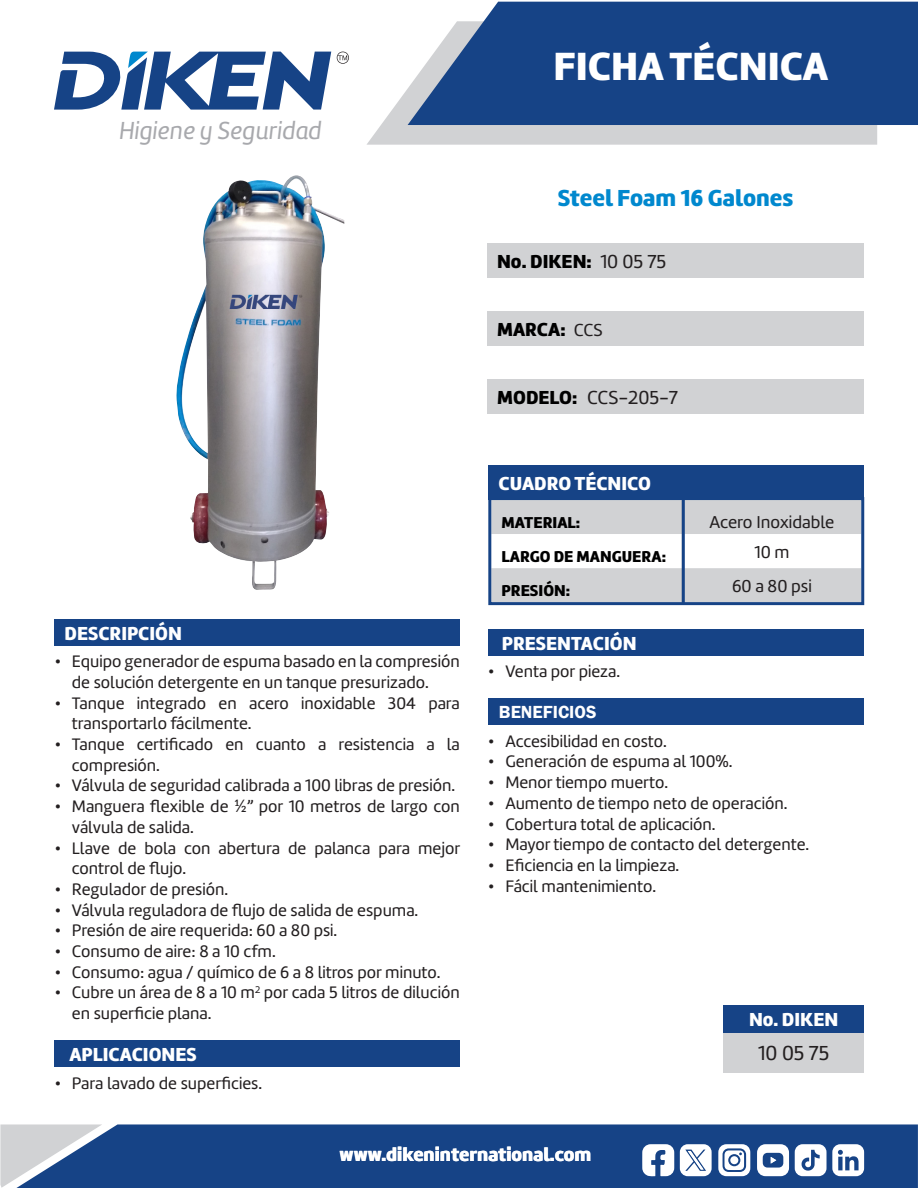
<style>
.page{position:relative;width:918px;height:1188px;background:#fff}
.page>*{position:absolute;margin:0;border:0;box-sizing:border-box;transform-origin:0 0}
.t1{font:40.8px "Amelia Basic Black";color:#fff}
.t2{font:25.5px "Amelia Basic Italic";color:#a8a9ad}
.t3{font:24px "Amelia Basic Black";color:#0088ce}
.t4{font:21px "Amelia Basic";color:#231f20}
.t5{font:19.5px "Amelia Basic Black";color:#fff}
.t6{font:19.5px "Amelia Basic Black";color:#000}
.t7{font:19.5px "Amelia Basic";color:#231f20}
.t8{font:600 18px "Franklin Gothic";color:#fff}
.t9{font:17.85px "Amelia Basic";color:#231f20}
.t10{font:17.25px/20.7px "Amelia Basic";color:#231f20}
.t11{font:16.35px "Amelia Basic Black";color:#000}
.s1{font-family:"Lato"}
.s2{font-family:"Amelia Basic";color:#231f20}
.s3{font-family:"Amelia Basic";font-size:18px;color:#231f20}
.s4{font-family:"Amelia Basic Black";color:#000}
</style>
<div class="page">
<div style="left:102px;top:1124px;width:816px;height:64px;background:#164386"></div>
<svg style="left:0;top:1124px;width:102px;height:64px;background:#95a6be"></svg>
<svg style="left:367px;top:88px;width:510px;height:57px;background:#d5d6d8"></svg>
<svg style="left:408px;top:2px;width:510px;height:123px;background:#2b5490"></svg>
<svg style="left:54px;top:51px;width:277px;height:59px"></svg>
<svg style="left:337px;top:52px;width:12px;height:12px"></svg>
<svg style="left:680px;top:1144px;width:32px;height:32px"></svg>
<svg style="left:642px;top:1144px;width:32px;height:32px"></svg>
<svg style="left:718px;top:1144px;width:32px;height:32px"></svg>
<div style="left:730px;top:1156px;width:8px;height:8px;background:#fff;border-radius:50%"></div>
<svg style="left:757px;top:1144px;width:32px;height:32px"></svg>
<svg style="left:795px;top:1144px;width:69px;height:32px"></svg>
<div style="left:489px;top:466px;width:375px;height:34px;background:#164386"></div>
<div style="left:487px;top:244px;width:377px;height:34px;background:#d1d2d4"></div>
<div style="left:487px;top:312px;width:377px;height:34px;background:#d1d2d4"></div>
<div style="left:487px;top:379px;width:377px;height:34px;background:#d1d2d4"></div>
<div style="left:55px;top:619px;width:405px;height:27px;background:#164386"></div>
<div style="left:55px;top:1040px;width:405px;height:27px;background:#164386"></div>
<div style="left:488px;top:629px;width:376px;height:27px;background:#164386"></div>
<div style="left:488px;top:699px;width:376px;height:26px;background:#164386"></div>
<div style="left:724px;top:1005px;width:140px;height:28px;background:#164386"></div>
<div style="left:724px;top:1033px;width:140px;height:39px;background:#d1d2d4"></div>
<svg style="left:492px;top:501px;width:368px;height:100px"></svg>
<div style="left:488px;top:497px;width:376px;height:108px;border:3px solid #164386"></div>
<hr style="left:682px;top:499px;width:3px;height:105px;background:#164386">
<img style="left:176px;top:175px;width:168px;height:415px">
<h2 class="t2" style="left:119px;top:116px;width:204px">Higiene y Seguridad</h2>
<p class="t5" style="left:65px;top:621px;width:119px">DESCRIPCIÓN</p>
<p class="t10" style="left:72px;top:651px;width:390px;text-indent:-17px">• Equipo generador de espuma basado en la compresión de solución detergente en un tanque presurizado.</p>
<p class="t10" style="left:72px;top:693px;width:389px;text-indent:-17px">• Tanque integrado en acero inoxidable 304 para transportarlo fácilmente.</p>
<p class="t10" style="left:72px;top:734px;width:389px;text-indent:-17px">• Tanque certificado en cuanto a resistencia a la compresión.</p>
<p class="t10" style="left:55px;top:775px;width:402px">• Válvula de seguridad calibrada a 100 libras de presión.</p>
<p class="t10" style="left:72px;top:796px;width:390px;text-indent:-17px">• Manguera flexible de <span class="s1">½</span>” por 10 metros de largo con válvula de salida.</p>
<p class="t10" style="left:72px;top:838px;width:390px;text-indent:-17px">• Llave de bola con abertura de palanca para mejor control de flujo.</p>
<p class="t10" style="left:55px;top:879px;width:175px">• Regulador de presión.</p>
<p class="t10" style="left:55px;top:900px;width:365px">• Válvula reguladora de flujo de salida de espuma.</p>
<p class="t10" style="left:55px;top:920px;width:284px">• Presión de aire requerida: 60 a 80 psi.</p>
<p class="t10" style="left:55px;top:941px;width:222px">• Consumo de aire: 8 a 10 cfm.</p>
<p class="t10" style="left:55px;top:962px;width:387px">• Consumo: agua / químico de 6 a 8 litros por minuto.</p>
<p class="t10" style="left:72px;top:982px;width:390px;text-indent:-17px">• Cubre un área de 8 a 10 m<sup>2</sup> por cada 5 litros de dilución en superficie plana.</p>
<p class="t5" style="left:69px;top:1043px;width:129px">APLICACIONES</p>
<p class="t10" style="left:55px;top:1072px;width:209px">• Para lavado de superficies.</p>
<h1 class="t1" style="left:553px;top:41px;width:276px">FICHA TÉCNICA</h1>
<p class="t3" style="left:558px;top:184px;width:237px">Steel Foam 16 Galones</p>
<p class="t6" style="left:497px;top:250px;width:171px">No. DIKEN: <span class="s2">10 05 75</span></p>
<p class="t6" style="left:497px;top:318px;width:107px">MARCA: <span class="s3">CCS</span></p>
<p class="t7" style="left:497px;top:386px;width:182px"><span class="s4">MODELO:</span> CCS-205-7</p>
<p class="t5" style="left:499px;top:472px;width:154px">CUADRO TÉCNICO</p>
<p class="t11" style="left:502px;top:513px;width:80px">MATERIAL:</p>
<p class="t9" style="left:709px;top:512px;width:127px">Acero Inoxidable</p>
<p class="t11" style="left:502px;top:547px;width:166px">LARGO DE MANGUERA:</p>
<p class="t9" style="left:754px;top:542px;width:37px">10 m</p>
<p class="t11" style="left:502px;top:581px;width:70px">PRESIÓN:</p>
<p class="t9" style="left:732px;top:576px;width:81px">60 a 80 psi</p>
<p class="t5" style="left:502px;top:632px;width:136px">PRESENTACIÓN</p>
<p class="t10" style="left:488px;top:661px;width:133px">• Venta por pieza.</p>
<p class="t8" style="left:499px;top:701px;width:99px">BENEFICIOS</p>
<p class="t10" style="left:488px;top:731px;width:180px">• Accesibilidad en costo.</p>
<p class="t10" style="left:488px;top:751px;width:246px">• Generación de espuma al 100%.</p>
<p class="t10" style="left:488px;top:772px;width:181px">• Menor tiempo muerto.</p>
<p class="t10" style="left:488px;top:793px;width:301px">• Aumento de tiempo neto de operación.</p>
<p class="t10" style="left:488px;top:814px;width:229px">• Cobertura total de aplicación.</p>
<p class="t10" style="left:488px;top:834px;width:322px">• Mayor tiempo de contacto del detergente.</p>
<p class="t10" style="left:488px;top:855px;width:193px">• Eficiencia en la limpieza.</p>
<p class="t10" style="left:488px;top:876px;width:169px">• Fácil mantenimiento.</p>
<p class="t5" style="left:749px;top:1008px;width:91px">No. DIKEN</p>
<p class="t4" style="left:758px;top:1041px;width:73px">10 05 75</p>
<p class="t5" style="left:340px;top:1143px;width:253px">www.dikeninternational.com</p>
</div>
